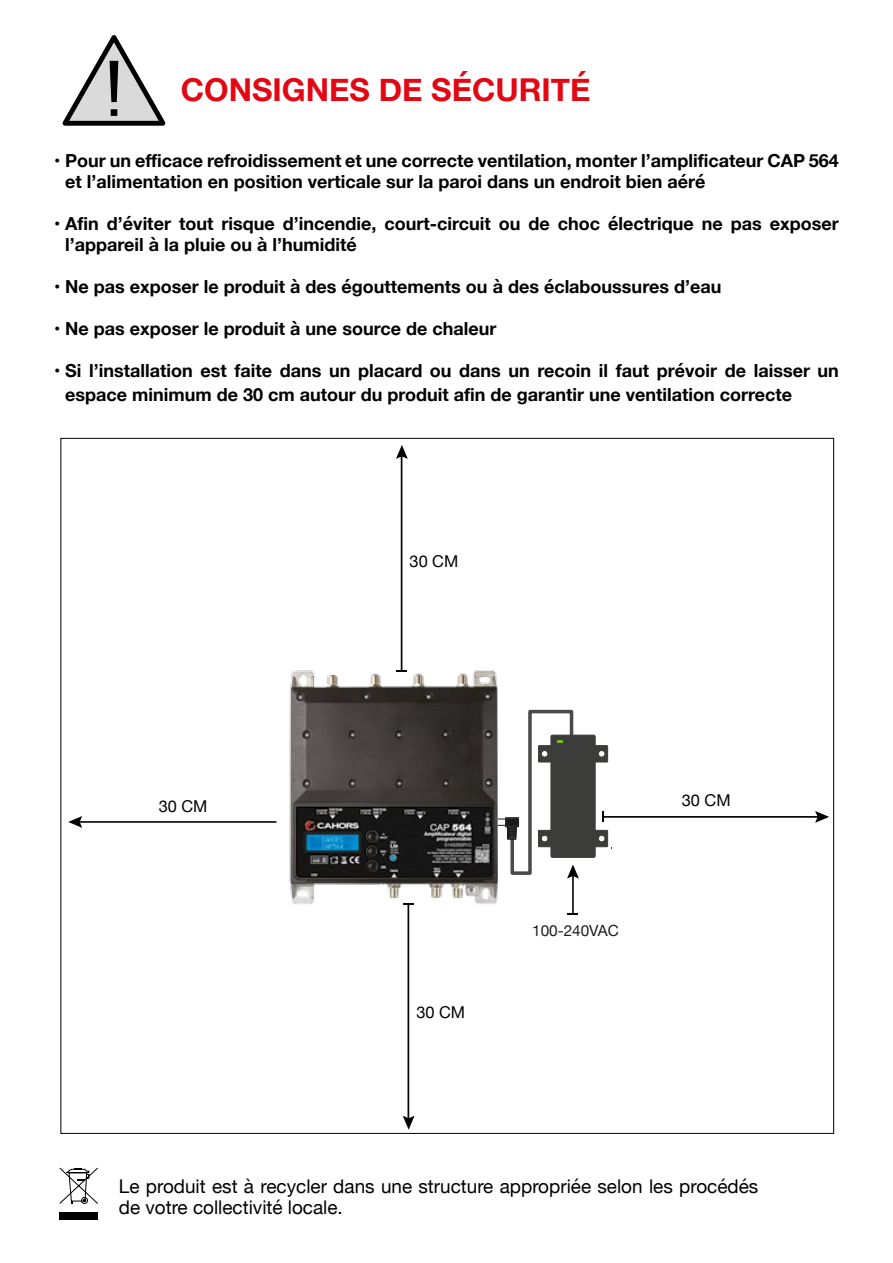
<style>
.page{position:relative;width:893px;height:1263px;background:#fff}
.page>*{position:absolute;margin:0;border:0;box-sizing:border-box;transform-origin:0 0}
.Elenco_puntato_EN{font:700 31.5px "Helvetica Neue";color:#e30613}
.t1{font:18.9px/21.6px "Helvetica Neue";color:#000}
.Elenco_puntato_EN-2{font:700 18px/21px "Helvetica Neue";color:#000}
.t2{font:16.35px "Helvetica Neue";color:#020203}
.t3{font:15.3px "Helvetica Neue";color:#1d1d1c}
</style>
<div class="page">
<hr style="left:603px;top:816px;width:217px;height:2px;background:#020203">
<svg style="left:815px;top:811px;width:14px;height:12px"></svg>
<hr style="left:401px;top:454px;width:1px;height:217px;background:#020203">
<svg style="left:396px;top:445px;width:12px;height:14px"></svg>
<hr style="left:572px;top:874px;width:2px;height:40px;background:#020203">
<hr style="left:407px;top:904px;width:2px;height:216px;background:#020203">
<svg style="left:403px;top:1116px;width:12px;height:14px"></svg>
<hr style="left:78px;top:821px;width:211px;height:2px;background:#020203">
<svg style="left:68px;top:816px;width:14px;height:12px"></svg>
<div style="left:538px;top:746px;width:70px;height:16px;background:#3c3c3b"></div>
<div style="left:538px;top:745px;width:70px;height:17px;border:1px solid #3c3c3b"></div>
<div style="left:598px;top:750px;width:7px;height:7px;background:#fff;border-radius:50%"></div>
<div style="left:598px;top:750px;width:7px;height:7px;border:1px solid #3c3c3b;border-radius:50%"></div>
<div style="left:538px;top:830px;width:70px;height:17px;background:#3c3c3b"></div>
<div style="left:538px;top:830px;width:70px;height:17px;border:1px solid #3c3c3b"></div>
<div style="left:598px;top:835px;width:7px;height:7px;background:#fff;border-radius:50%"></div>
<div style="left:598px;top:835px;width:7px;height:7px;border:1px solid #3c3c3b;border-radius:50%"></div>
<div style="left:551px;top:735px;width:44px;height:122px;background:#3c3c3b;border-radius:2px"></div>
<div style="left:551px;top:735px;width:44px;height:123px;border:1px solid #3c3c3b;border-radius:2px"></div>
<svg style="left:498px;top:709px;width:81px;height:169px"></svg>
<svg style="left:62px;top:35px;width:104px;height:91px"></svg>
<img style="left:278px;top:668px;width:220px;height:237px">
<div style="left:60px;top:1212px;width:38px;height:8px;background:#000"></div>
<svg style="left:59px;top:1167px;width:39px;height:37px"></svg>
<p class="Elenco_puntato_EN" style="left:181px;top:66px;width:411px">CONSIGNES DE SÉCURITÉ</p>
<p class="Elenco_puntato_EN-2" style="left:65px;top:150px;width:775px;text-indent:-11px">• Pour un efficace refroidissement et une correcte ventilation, monter l’amplificateur CAP 564 et l’alimentation en position verticale sur la paroi dans un endroit bien aéré</p>
<p class="Elenco_puntato_EN-2" style="left:65px;top:213px;width:775px;text-indent:-11px">• Afin d’éviter tout risque d’incendie, court-circuit ou de choc électrique ne pas exposer l’appareil à la pluie ou à l’humidité</p>
<p class="Elenco_puntato_EN-2" style="left:54px;top:276px;width:669px">• Ne pas exposer le produit à des égouttements ou à des éclaboussures d’eau</p>
<p class="Elenco_puntato_EN-2" style="left:54px;top:318px;width:444px">• Ne pas exposer le produit à une source de chaleur</p>
<p class="Elenco_puntato_EN-2" style="left:65px;top:359px;width:775px;line-height:24px;text-indent:-11px">• Si l’installation est faite dans un placard ou dans un recoin il faut prévoir de laisser un espace minimum de 30 cm autour du produit afin de garantir une ventilation correcte</p>
<p class="t2" style="left:410px;top:552px;width:50px">30 CM</p>
<p class="t2" style="left:159px;top:796px;width:50px">30 CM</p>
<p class="t2" style="left:682px;top:791px;width:50px">30 CM</p>
<p class="t2" style="left:416px;top:1002px;width:50px">30 CM</p>
<p class="t3" style="left:532px;top:921px;width:88px">100-240VAC</p>
<p class="t1" style="left:119px;top:1176px;width:641px">Le produit est à recycler dans une structure appropriée selon les procédés de votre collectivité locale.</p>
</div>
